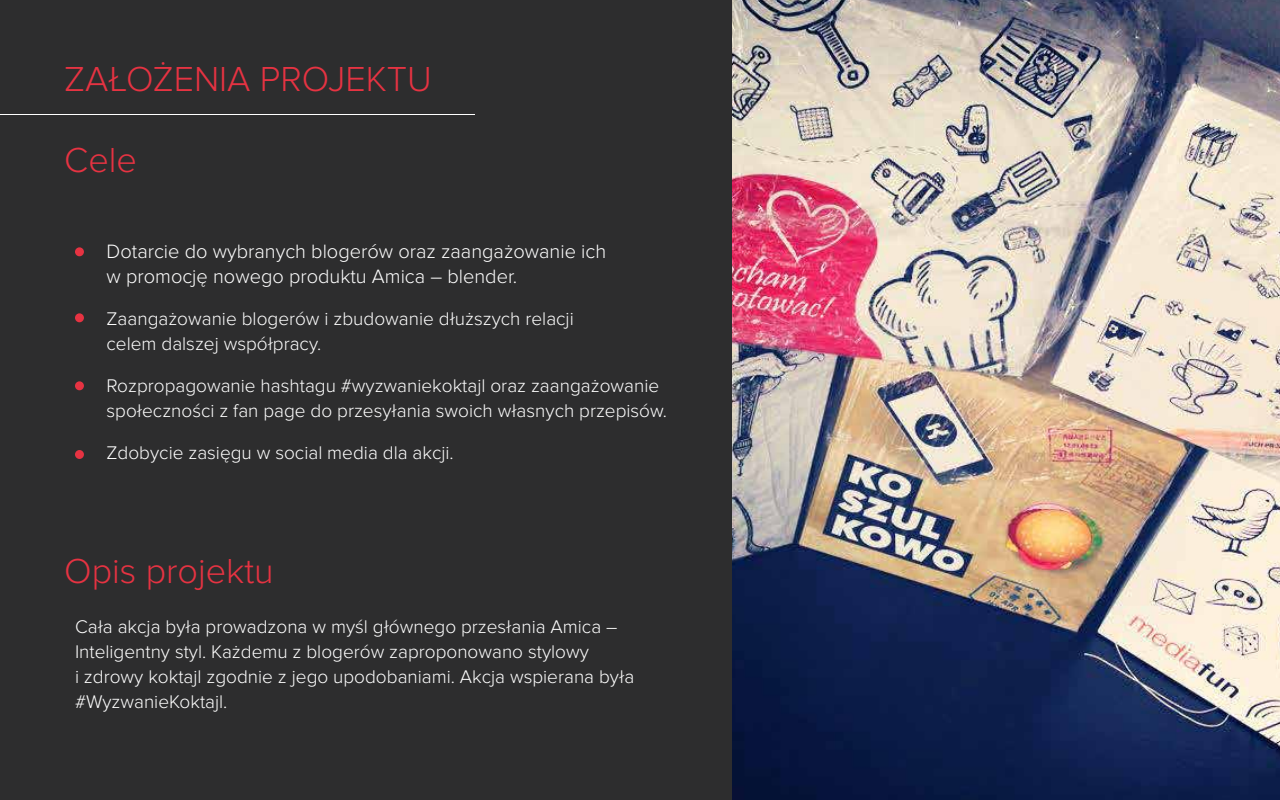
<style>
.page{position:relative;width:1280px;height:800px;background:#fff}
.page>*{position:absolute;margin:0;border:0;box-sizing:border-box;transform-origin:0 0}
.t1{font:300 36px "Proxima Nova";color:#e63342}
.t2{font:300 20px/25px "Proxima Nova";color:#fff}
.t3{font:300 19px/25px "Proxima Nova";color:#fff}
</style>
<div class="page">
<img style="left:732px;top:0;width:548px;height:800px">
<div style="left:0;top:0;width:732px;height:800px;background:#2d2d2e"></div>
<hr style="left:0;top:114px;width:474px;height:1px;background:#fff">
<div style="left:75px;top:247px;width:9px;height:9px;background:#e63342;border-radius:50%"></div>
<div style="left:75px;top:313px;width:9px;height:9px;background:#e63342;border-radius:50%"></div>
<div style="left:75px;top:381px;width:9px;height:9px;background:#e63342;border-radius:50%"></div>
<div style="left:75px;top:450px;width:9px;height:9px;background:#e63342;border-radius:50%"></div>
<h1 class="t1" style="left:64px;top:58px;width:369px">ZAŁOŻENIA PROJEKTU</h1>
<h1 class="t1" style="left:64px;top:140px;width:74px">Cele</h1>
<p class="t2" style="left:107px;top:239px;width:501px">Dotarcie do wybranych blogerów oraz zaangażowanie ich w promocję nowego produktu Amica – blender.</p>
<p class="t3" style="left:107px;top:307px;width:469px">Zaangażowanie blogerów i zbudowanie dłuższych relacji celem dalszej współpracy.</p>
<p class="t3" style="left:107px;top:374px;width:562px">Rozpropagowanie hashtagu #wyzwaniekoktajl oraz zaangażowanie społeczności z fan page do przesyłania swoich własnych przepisów.</p>
<p class="t3" style="left:107px;top:441px;width:349px">Zdobycie zasięgu w social media dla akcji.</p>
<h1 class="t1" style="left:64px;top:550px;width:211px">Opis projektu</h1>
<p class="t3" style="left:75px;top:614px;width:561px">Cała akcja była prowadzona w myśl głównego przesłania Amica – Inteligentny styl. Każdemu z blogerów zaproponowano stylowy<br>i zdrowy koktajl zgodnie z jego upodobaniami. Akcja wspierana była #WyzwanieKoktajl.</p>
</div>
